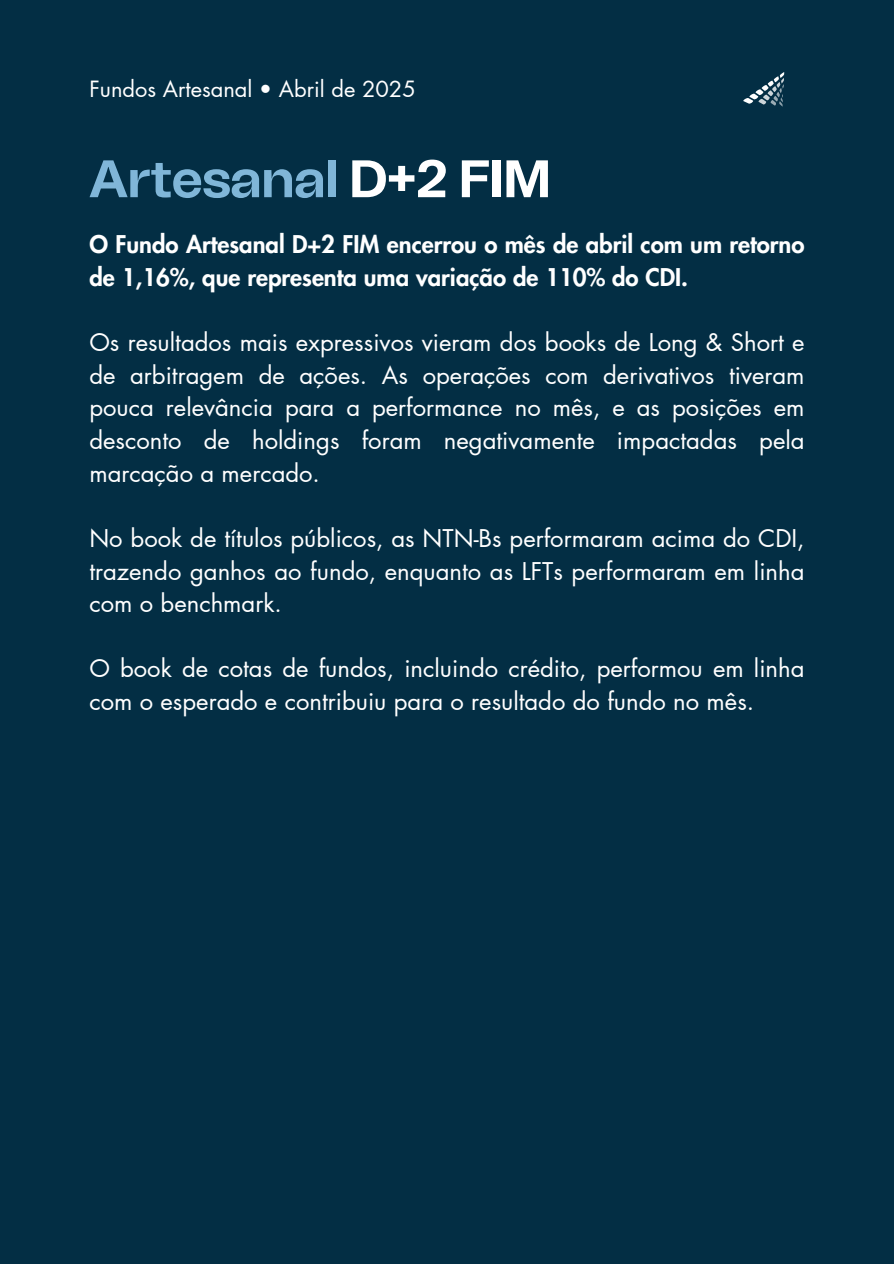
<style>
.page{position:relative;width:894px;height:1264px;background:#fff}
.page>*{position:absolute;margin:0;border:0;box-sizing:border-box;transform-origin:0 0}
.t1{font:700 52.5px "Tomato Grotesk";color:#80b6d8}
.t2{font:23.85px/32.7px "Futura LT Pro";color:#fff;text-align:justify}
.t3{font:800 23.85px/32.7px "Futura LT Pro";color:#fff}
.t4{font:21.9px "Futura LT Pro";color:#fff}
.s1{color:#fff}
</style>
<div class="page">
<div style="left:0;top:0;width:893px;height:1263px;background:#032e44"></div>
<svg style="left:743px;top:72px;width:41px;height:35px"></svg>
<p class="t4" style="left:89px;top:79px;width:328px">Fundos Artesanal • Abril de 2025</p>
<p class="t1" style="left:89px;top:147px;width:463px">Artesanal <span class="s1">D+2 FIM</span></p>
<p class="t3" style="left:89px;top:229px;width:716px">O Fundo Artesanal D+2 FIM encerrou o mês de abril com um retorno de 1,16%, que representa uma variação de 110% do CDI.</p>
<h1 class="t2" style="left:89px;top:327px;width:716px">Os resultados mais expressivos vieram dos books de Long &amp; Short e de arbitragem de ações. As operações com derivativos tiveram pouca relevância para a performance no mês, e as posições em desconto de holdings foram negativamente impactadas pela marcação a mercado.</h1>
<h2 class="t2" style="left:89px;top:522px;width:716px">No book de títulos públicos, as NTN-Bs performaram acima do CDI, trazendo ganhos ao fundo, enquanto as LFTs performaram em linha com o benchmark.</h2>
<p class="t2" style="left:89px;top:653px;width:716px">O book de cotas de fundos, incluindo crédito, performou em linha com o esperado e contribuiu para o resultado do fundo no mês.</p>
</div>
